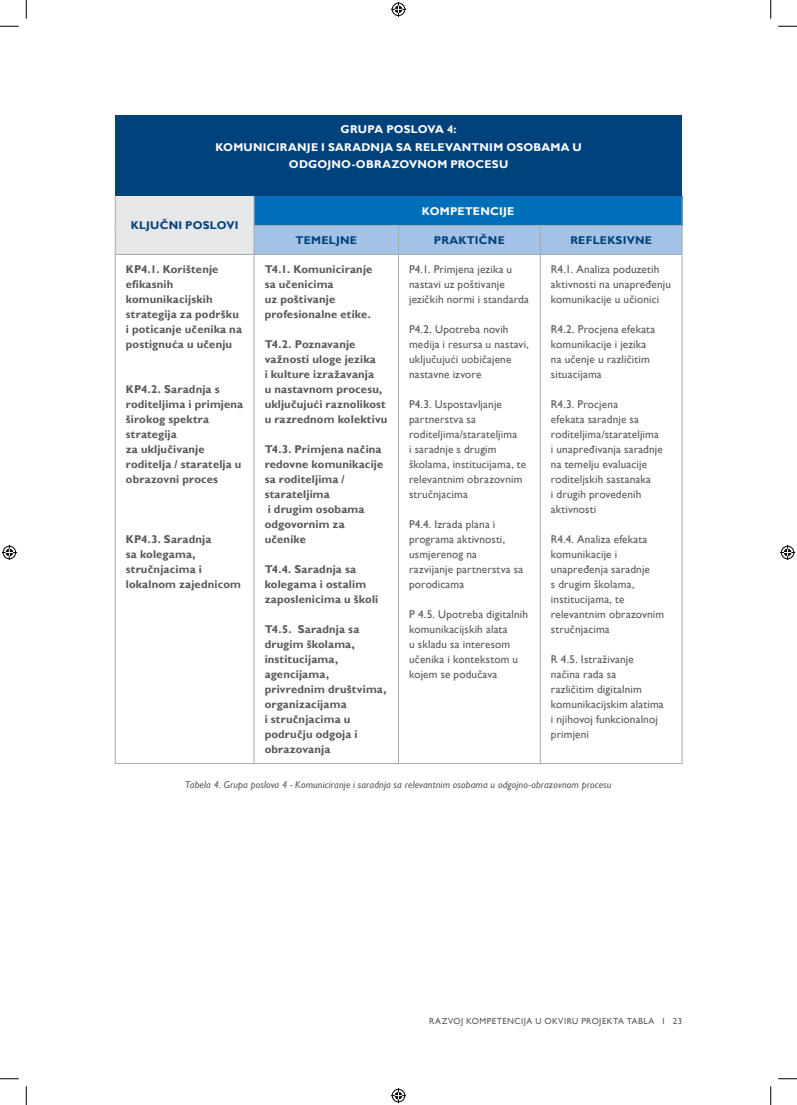
<style>
.page{position:relative;width:797px;height:1105px;background:#fff}
.page>*{position:absolute;margin:0;border:0;box-sizing:border-box;transform-origin:0 0}
.t1{font:11.25px/15px "Gill Sans";letter-spacing:.015em;color:#57585a}
.t2{font:700 11.25px/15px "Gill Sans";letter-spacing:.015em;color:#57585a}
.t3{font:700 11.25px/17.5px "Gill Sans";letter-spacing:.02em;color:#fff;text-align:center}
.t4{font:700 11.25px "Gill Sans";letter-spacing:.02em;color:#01427c}
.t5{font:italic 10px "Gill Sans";letter-spacing:.015em;color:#57585a}
.t6{font:8.75px "Gill Sans";letter-spacing:.055em;color:#57585a}
</style>
<div class="page">
<div style="left:115px;top:115px;width:567px;height:81px;background:#01427c"></div>
<div style="left:115px;top:196px;width:139px;height:58px;background:#e6e7e9"></div>
<svg style="left:115px;top:196px;width:1px;height:58px"></svg>
<svg style="left:254px;top:196px;width:428px;height:58px;background:#5198cd"></svg>
<hr style="left:115px;top:254px;width:139px;height:1px;background:#a8a9ad">
<hr style="left:115px;top:255px;width:1px;height:508px;background:#a8a9ad">
<hr style="left:254px;top:254px;width:144px;height:1px;background:#a8a9ad">
<hr style="left:254px;top:255px;width:1px;height:508px;background:#a8a9ad">
<hr style="left:398px;top:254px;width:142px;height:1px;background:#a8a9ad">
<hr style="left:398px;top:255px;width:1px;height:508px;background:#a8a9ad">
<hr style="left:540px;top:254px;width:142px;height:1px;background:#a8a9ad">
<hr style="left:540px;top:255px;width:1px;height:508px;background:#a8a9ad">
<hr style="left:681px;top:255px;width:1px;height:508px;background:#a8a9ad">
<hr style="left:115px;top:763px;width:139px;height:1px;background:#a8a9ad">
<hr style="left:254px;top:763px;width:144px;height:1px;background:#a8a9ad">
<hr style="left:398px;top:763px;width:142px;height:1px;background:#a8a9ad">
<hr style="left:540px;top:763px;width:142px;height:1px;background:#a8a9ad">
<svg style="left:0;top:25px;width:19px;height:2px"></svg>
<svg style="left:778px;top:25px;width:19px;height:2px"></svg>
<svg style="left:0;top:1078px;width:19px;height:1px"></svg>
<svg style="left:778px;top:1078px;width:19px;height:1px"></svg>
<svg style="left:25px;top:0;width:2px;height:19px"></svg>
<svg style="left:25px;top:1086px;width:2px;height:19px"></svg>
<svg style="left:770px;top:0;width:1px;height:19px"></svg>
<svg style="left:770px;top:1086px;width:1px;height:19px"></svg>
<svg style="left:391px;top:2px;width:15px;height:15px"></svg>
<svg style="left:391px;top:1088px;width:15px;height:15px"></svg>
<svg style="left:2px;top:545px;width:15px;height:15px"></svg>
<svg style="left:780px;top:545px;width:15px;height:15px"></svg>
<p class="t3" style="left:215px;top:121px;width:368px">GRUPA POSLOVA 4:<br>KOMUNICIRANJE I SARADNJA SA RELEVANTNIM OSOBAMA U<br>ODGOJNO-OBRAZOVNOM PROCESU</p>
<p class="t4" style="left:131px;top:219px;width:109px">KLJUČNI POSLOVI</p>
<p class="t2" style="left:126px;top:262px;width:118px">KP4.1. Korištenje efikasnih komunikacijskih strategija za podršku i poticanje učenika na postignuća u učenju</p>
<p class="t2" style="left:126px;top:382px;width:119px">KP4.2. Saradnja s roditeljima i primjena širokog spektra strategija<br>za uključivanje roditelja / staratelja u obrazovni proces</p>
<p class="t2" style="left:126px;top:532px;width:117px">KP4.3. Saradnja<br>sa kolegama, stručnjacima i lokalnom zajednicom</p>
<p class="t3" style="left:422px;top:203px;width:94px">KOMPETENCIJE</p>
<p class="t4" style="left:295px;top:233px;width:63px">TEMELJNE</p>
<p class="t4" style="left:434px;top:233px;width:72px">PRAKTIČNE</p>
<p class="t4" style="left:570px;top:233px;width:83px">REFLEKSIVNE</p>
<p class="t2" style="left:265px;top:262px;width:109px">T4.1. Komuniciranje sa učenicima<br>uz poštivanje profesionalne etike.</p>
<p class="t2" style="left:265px;top:337px;width:124px">T4.2. Poznavanje važnosti uloge jezika<br>i kulture izražavanja<br>u nastavnom procesu, uključujući raznolikost u razrednom kolektivu</p>
<p class="t2" style="left:265px;top:442px;width:120px">T4.3. Primjena načina redovne komunikacije sa roditeljima / starateljima<br>i drugim osobama odgovornim za učenike</p>
<p class="t2" style="left:265px;top:562px;width:115px">T4.4. Saradnja sa kolegama i ostalim zaposlenicima u školi</p>
<p class="t2" style="left:265px;top:622px;width:123px">T4.5. Saradnja sa drugim školama, institucijama, agencijama, privrednim društvima, organizacijama<br>i stručnjacima u području odgoja i obrazovanja</p>
<p class="t1" style="left:409px;top:262px;width:121px">P4.1. Primjena jezika u nastavi uz poštivanje jezičkih normi i standarda</p>
<p class="t1" style="left:409px;top:322px;width:121px">P4.2. Upotreba novih medija i resursa u nastavi, uključujući uobičajene nastavne izvore</p>
<p class="t1" style="left:409px;top:397px;width:119px">P4.3. Uspostavljanje partnerstva sa roditeljima/starateljima<br>i saradnje s drugim školama, institucijama, te relevantnim obrazovnim stručnjacima</p>
<p class="t1" style="left:409px;top:517px;width:116px">P4.4. Izrada plana i programa aktivnosti, usmjerenog na razvijanje partnerstva sa porodicama</p>
<p class="t1" style="left:409px;top:607px;width:120px">P 4.5. Upotreba digitalnih komunikacijskih alata<br>u skladu sa interesom učenika i kontekstom u kojem se podučava</p>
<p class="t1" style="left:551px;top:262px;width:122px">R4.1. Analiza poduzetih aktivnosti na unapređenju komunikacije u učionici</p>
<p class="t1" style="left:551px;top:322px;width:106px">R4.2. Procjena efekata komunikacije i jezika na učenje u različitim situacijama</p>
<p class="t1" style="left:551px;top:397px;width:113px">R4.3. Procjena<br>efekata saradnje sa roditeljima/starateljima i unapređivanja saradnje na temelju evaluacije roditeljskih sastanaka<br>i drugih provedenih aktivnosti</p>
<p class="t1" style="left:551px;top:532px;width:115px">R4.4. Analiza efekata komunikacije i unapređenja saradnje<br>s drugim školama, institucijama, te relevantnim obrazovnim stručnjacima</p>
<p class="t1" style="left:551px;top:652px;width:114px">R 4.5. Istraživanje načina rada sa<br>različitim digitalnim komunikacijskim alatima i njihovoj funkcionalnoj primjeni</p>
<p class="t5" style="left:185px;top:779px;width:428px">Tabela 4. Grupa poslova 4 - Komuniciranje i saradnja sa relevantnim osobama u odgojno-obrazovnom procesu</p>
<p class="t6" style="left:429px;top:1016px;width:254px">RAZVOJ KOMPETENCIJA U OKVIRU PROJEKTA TABLA I 23</p>
</div>
